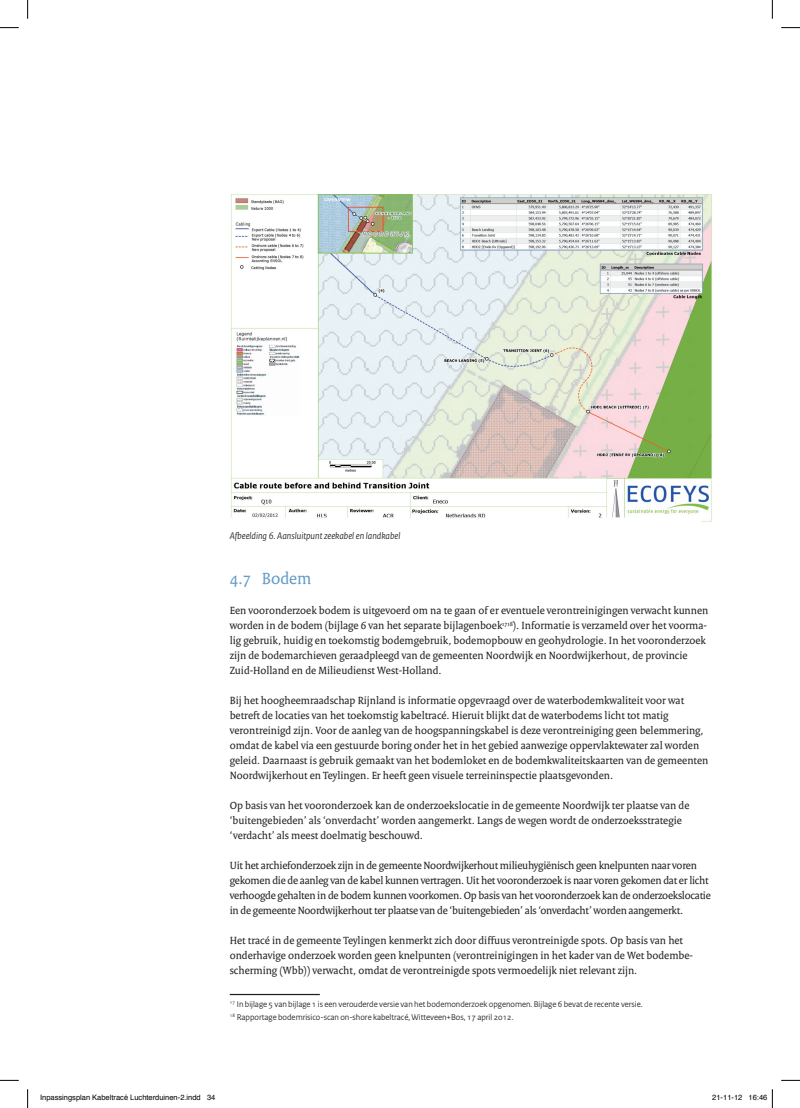
<style>
.page{position:relative;width:800px;height:1108px;background:#fff}
.page>*{position:absolute;margin:0;border:0;box-sizing:border-box;transform-origin:0 0}
.t1{font:17.5px "Rijksoverheid Serif";color:#659cc8}
.t2{font:11.25px/15px "Rijksoverheid Serif";color:#231f20}
.t3{font:11.25px/15px "Rijksoverheid Serif";letter-spacing:-.02em;color:#231f20}
.t4{font:italic 10px "Rijksoverheid Sans";color:#231f20}
.t5{font:8.75px/12.5px "Rijksoverheid Sans";color:#231f20}
.t6{font:7.5px "Helvetica";color:#000}
</style>
<div class="page">
<img style="left:231px;top:194px;width:481px;height:328px">
<hr style="left:230px;top:994px;width:90px;height:1px;background:#231f20">
<svg style="left:0;top:27px;width:19px;height:1px"></svg>
<svg style="left:781px;top:27px;width:18px;height:1px"></svg>
<svg style="left:0;top:1079px;width:19px;height:2px"></svg>
<svg style="left:781px;top:1079px;width:18px;height:2px"></svg>
<svg style="left:27px;top:0;width:1px;height:19px"></svg>
<svg style="left:27px;top:1089px;width:1px;height:19px"></svg>
<svg style="left:771px;top:0;width:1px;height:19px"></svg>
<svg style="left:771px;top:1089px;width:1px;height:19px"></svg>
<p class="t4" style="left:230px;top:530px;width:172px">Afbeelding 6. Aansluitpunt zeekabel en landkabel</p>
<h1 class="t1" style="left:230px;top:568px;width:83px">4.7 Bodem</h1>
<p class="t2" style="left:230px;top:603px;width:480px">Een vooronderzoek bodem is uitgevoerd om na te gaan of er eventuele verontreinigingen verwacht kunnen worden in de bodem (bijlage 6 van het separate bijlagenboek<sup>1718</sup>). Informatie is verzameld over het voorma&shy;lig gebruik, huidig en toekomstig bodemgebruik, bodemopbouw en geohydrologie. In het vooronderzoek zijn de bodemarchieven geraadpleegd van de gemeenten Noordwijk en Noordwijkerhout, de provincie Zuid-Holland en de Milieudienst West-Holland.</p>
<p class="t2" style="left:230px;top:693px;width:480px">Bij het hoogheemraadschap Rijnland is informatie opgevraagd over de waterbodemkwaliteit voor wat betreft de locaties van het toekomstig kabeltracé. Hieruit blijkt dat de waterbodems licht tot matig verontreinigd zijn. Voor de aanleg van de hoogspanningskabel is deze verontreiniging geen belemmering, omdat de kabel via een gestuurde boring onder het in het gebied aanwezige oppervlaktewater zal worden geleid. Daarnaast is gebruik gemaakt van het bodemloket en de bodemkwaliteitskaarten van de gemeenten Noordwijkerhout en Teylingen. Er heeft geen visuele terreininspectie plaatsgevonden.</p>
<p class="t2" style="left:230px;top:798px;width:461px">Op basis van het vooronderzoek kan de onderzoekslocatie in de gemeente Noordwijk ter plaatse van de ‘buitengebieden’ als ‘onverdacht’ worden aangemerkt. Langs de wegen wordt de onderzoeksstrategie ‘verdacht’ als meest doelmatig beschouwd.</p>
<p class="t3" style="left:230px;top:858px;width:482px">Uit het archiefonderzoek zijn in de gemeente Noordwijkerhout milieuhygiënisch geen knelpunten naar voren gekomen die de aanleg van de kabel kunnen vertragen. Uit het vooronderzoek is naar voren gekomen dat er licht verhoogde gehalten in de bodem kunnen voorkomen. Op basis van het vooronderzoek kan de onderzoekslocatie in de gemeente Noordwijkerhout ter plaatse van de ‘buitengebieden’ als ‘onverdacht’ worden aangemerkt.</p>
<p class="t2" style="left:230px;top:933px;width:464px">Het tracé in de gemeente Teylingen kenmerkt zich door diffuus verontreinigde spots. Op basis van het onderhavige onderzoek worden geen knelpunten (verontreinigingen in het kader van de Wet bodembe&shy;scherming (Wbb)) verwacht, omdat de verontreinigde spots vermoedelijk niet relevant zijn.</p>
<p class="t5" style="left:230px;top:998px;width:414px"><sup>17</sup> In bijlage 5 van bijlage 1 is een verouderde versie van het bodemonderzoek opgenomen. Bijlage 6 bevat de recente versie.<br><sup>18</sup> Rapportage bodemrisico-scan on-shore kabeltracé, Witteveen+Bos, 17 april 2012.</p>
<p class="t6" style="left:40px;top:1092px;width:177px">Inpassingsplan Kabeltracé Luchterduinen-2.indd 34</p>
<p class="t6" style="left:712px;top:1092px;width:57px">21-11-12 16:46</p>
</div>
